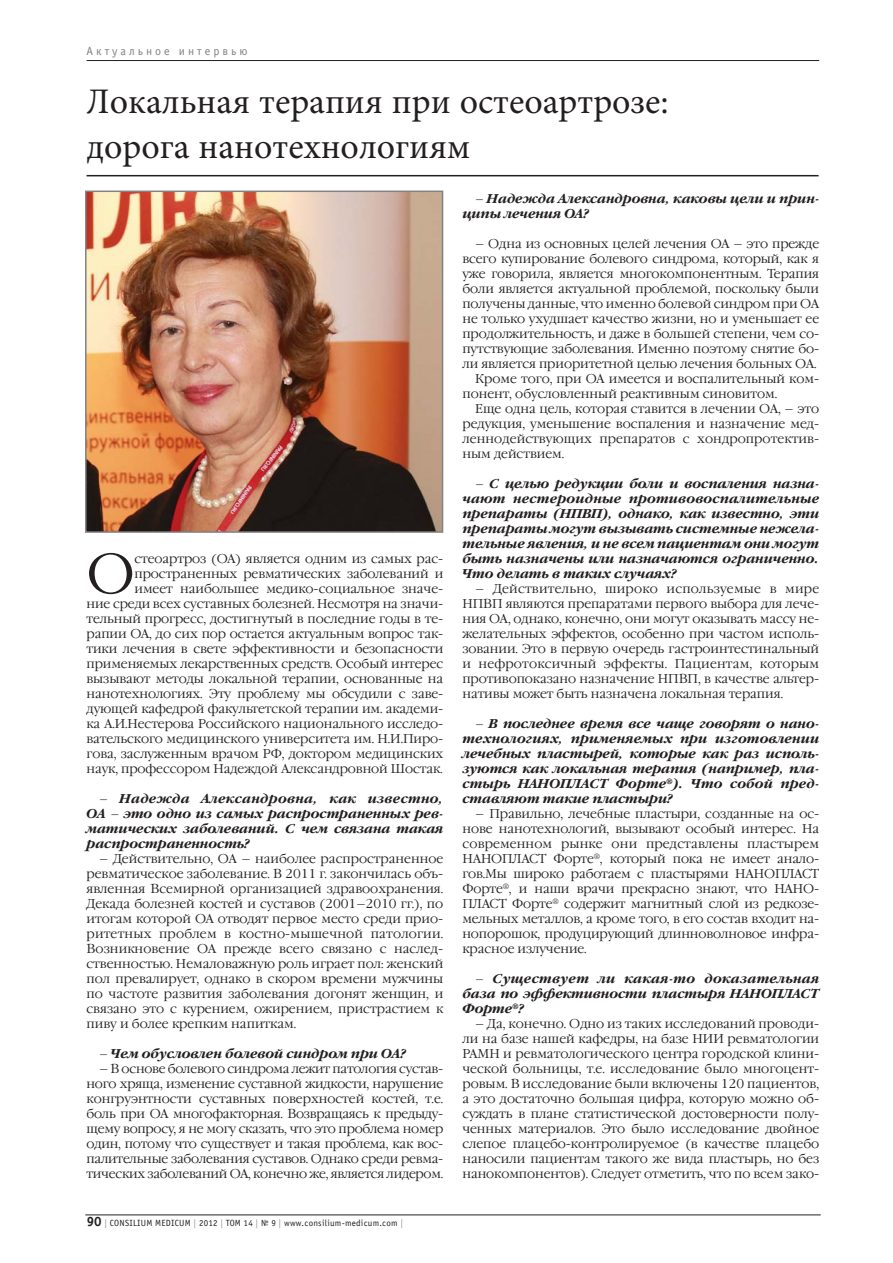
<style>
.page{position:relative;width:893px;height:1263px;background:#fff}
.page>*{position:absolute;margin:0;border:0;box-sizing:border-box;transform-origin:0 0}
.t1{font:300 55.65px "Garamond C";color:#231f20}
.t2{font:36px/45px "Minion Pro";color:#231f20}
.t3{font:300 12.75px/15px "Garamond C";letter-spacing:-.005em;color:#231f20;text-align:justify}
.t4{font:italic 700 12.75px/15px "Garamond C";color:#231f20;text-align:justify}
.t5{font:12px "Officina Sans C";letter-spacing:.25em;color:#808285}
.t6{font:9px "Officina Sans C";letter-spacing:.025em;color:#231f20}
.s1{font-weight:700;font-size:13.5px}
.s2{color:#939598}
</style>
<div class="page">
<hr style="left:85px;top:1214px;width:736px;height:1px;background:#231f20">
<hr style="left:87px;top:60px;width:732px;height:1px;background:#231f20">
<hr style="left:87px;top:175px;width:732px;height:1px;background:#231f20">
<img style="left:88px;top:194px;width:352px;height:336px">
<div style="left:85px;top:191px;width:358px;height:342px;border:2px solid #808285"></div>
<p class="t5" style="left:87px;top:46px;width:163px">Актуальное интервью</p>
<h2 class="t2" style="left:87px;top:78px;width:584px">Локальная терапия при остеоартрозе: дорога нанотехнологиям</h2>
<h1 class="t1" style="left:87px;top:552px;width:50px">О</h1>
<p class="t3" style="left:87px;top:552px;width:358px;text-align:right">стеоартроз (ОА) является одним из самых рас&shy;пространенных ревматических заболеваний и<br>имеет наибольшее медико-социальное значе-<br>ние среди всех суставных болезней. Несмотря на значи&shy;тельный прогресс, достигнутый в последние годы в те&shy;рапии ОА, до сих пор остается актуальным вопрос так&shy;тики лечения в свете эффективности и безопасности применяемых лекарственных средств. Особый интерес вызывают методы локальной терапии, основанные на нанотехнологиях. Эту проблему мы обсудили с заве&shy;дующей кафедрой факультетской терапии им. академи&shy;ка А.И.Нестерова Российского национального исследо&shy;вательского медицинского университета им. Н.И.Пиро&shy;гова, заслуженным врачом РФ, доктором медицинских наук, профессором Надеждой Александровной Шостак.</p>
<p class="t4" style="left:87px;top:792px;width:358px;text-indent:13px">– Надежда Александровна, как известно, ОА – это одно из самых распространенных рев&shy;матических заболеваний. С чем связана такая распространенность?</p>
<p class="t3" style="left:87px;top:852px;width:358px;text-indent:13px">– Действительно, ОА – наиболее распространенное ревматическое заболевание. В 2011 г. закончилась объ&shy;явленная Всемирной организацией здравоохранения.<br>Декада болезней костей и суставов (2001–2010 гг.), по итогам которой ОА отводят первое место среди прио&shy;ритетных проблем в костно-мышечной патологии.<br>Возникновение ОА прежде всего связано с наслед&shy;ственностью. Немаловажную роль играет пол: женский пол превалирует, однако в скором времени мужчины по частоте развития заболевания догонят женщин, и связано это с курением, ожирением, пристрастием к пиву и более крепким напиткам.</p>
<p class="t4" style="left:99px;top:1047px;width:308px">– Чем обусловлен болевой синдром при ОА?</p>
<p class="t3" style="left:87px;top:1062px;width:358px;text-indent:13px">– В основе болевого синдрома лежит патология сустав&shy;ного хряща, изменение суставной жидкости, нарушение конгруэнтности суставных поверхностей костей, т.е. боль при ОА многофакторная. Возвращаясь к предыду&shy;щему вопросу, я не могу сказать, что это проблема номер один, потому что существует и такая проблема, как вос&shy;палительные заболевания суставов. Однако среди ревма&shy;тических заболеваний ОА, конечно же, является лидером.</p>
<p class="t6" style="left:87px;top:1220px;width:318px"><span class="s1">90</span> <span class="s2">|</span> CONSILIUM MEDICUM <span class="s2">|</span> 2012 <span class="s2">|</span> ТОМ 14 <span class="s2">|</span> № 9 <span class="s2">|</span> www.consilium-medicum.com <span class="s2">|</span></p>
<p class="t4" style="left:462px;top:192px;width:358px;text-indent:13px">– Надежда Александровна, каковы цели и прин&shy;ципы лечения ОА?</p>
<p class="t3" style="left:475px;top:237px;width:345px">– Одна из основных целей лечения ОА – это прежде</p>
<p class="t3" style="left:462px;top:252px;width:358px">всего купирование болевого синдрома, который, как я</p>
<p class="t3" style="left:462px;top:267px;width:358px">уже говорила, является многокомпонентным. Терапия</p>
<p class="t3" style="left:462px;top:282px;width:358px">боли является актуальной проблемой, поскольку были</p>
<p class="t3" style="left:462px;top:297px;width:358px">получены данные, что именно болевой синдром при ОА</p>
<p class="t3" style="left:462px;top:312px;width:358px">не только ухудшает качество жизни, но и уменьшает ее</p>
<p class="t3" style="left:462px;top:327px;width:358px">продолжительность, и даже в большей степени, чем со-</p>
<p class="t3" style="left:462px;top:342px;width:358px">путствующие заболевания. Именно поэтому снятие бо-</p>
<p class="t3" style="left:462px;top:357px;width:356px">ли является приоритетной целью лечения больных ОА.</p>
<p class="t3" style="left:475px;top:372px;width:345px">Кроме того, при ОА имеется и воспалительный ком-</p>
<p class="t3" style="left:462px;top:387px;width:316px">понент, обусловленный реактивным синовитом.</p>
<p class="t3" style="left:475px;top:402px;width:345px">Еще одна цель, которая ставится в лечении ОА, – это</p>
<p class="t3" style="left:462px;top:417px;width:358px">редукция, уменьшение воспаления и назначение мед-</p>
<p class="t3" style="left:462px;top:432px;width:358px">леннодействующих препаратов с хондропротектив-</p>
<p class="t3" style="left:462px;top:447px;width:103px">ным действием.</p>
<p class="t4" style="left:462px;top:477px;width:358px;text-indent:13px">– С целью редукции боли и воспаления назна&shy;чают нестероидные противовоспалительные препараты (НПВП), однако, как известно, эти препараты могут вызывать системные нежела&shy;тельные явления, и не всем пациентам они могут быть назначены или назначаются ограниченно.<br>Что делать в таких случаях?</p>
<p class="t3" style="left:462px;top:582px;width:358px;text-indent:13px">– Действительно, широко используемые в мире НПВП являются препаратами первого выбора для лече&shy;ния ОА, однако, конечно, они могут оказывать массу не&shy;желательных эффектов, особенно при частом исполь&shy;зовании. Это в первую очередь гастроинтестинальный и нефротоксичный эффекты. Пациентам, которым противопоказано назначение НПВП, в качестве альтер&shy;нативы может быть назначена локальная терапия.</p>
<p class="t4" style="left:462px;top:717px;width:358px;text-indent:13px">– В последнее время все чаще говорят о нано&shy;технологиях, применяемых при изготовлении лечебных пластырей, которые как раз исполь&shy;зуются как локальная терапия (например, пла&shy;стырь НАНОПЛАСТ Форте<sup>®</sup>). Что собой пред&shy;ставляют такие пластыри?</p>
<p class="t3" style="left:462px;top:807px;width:358px;text-indent:13px">– Правильно, лечебные пластыри, созданные на ос&shy;нове нанотехнологий, вызывают особый интерес. На современном рынке они представлены пластырем НАНОПЛАСТ Форте<sup>®</sup>, который пока не имеет анало&shy;гов.Мы широко работаем с пластырями НАНОПЛАСТ Форте<sup>®</sup>, и наши врачи прекрасно знают, что НАНО-ПЛАСТ Форте<sup>®</sup> содержит магнитный слой из редкозе&shy;мельных металлов, а кроме того, в его состав входит на&shy;нопорошок, продуцирующий длинноволновое инфра&shy;красное излучение.</p>
<p class="t4" style="left:462px;top:972px;width:358px;text-indent:13px">– Существует ли какая-то доказательная база по эффективности пластыря НАНОПЛАСТ Форте<sup>®</sup>?</p>
<p class="t3" style="left:462px;top:1017px;width:358px;text-indent:13px">– Да, конечно. Одно из таких исследований проводи&shy;ли на базе нашей кафедры, на базе НИИ ревматологии РАМН и ревматологического центра городской клини&shy;ческой больницы, т.е. исследование было многоцент&shy;ровым. В исследование были включены 120 пациентов, а это достаточно большая цифра, которую можно об&shy;суждать в плане статистической достоверности полу&shy;ченных материалов. Это было исследование двойное слепое плацебо-контролируемое (в качестве плацебо наносили пациентам такого же вида пластырь, но без нанокомпонентов). Следует отметить, что по всем зако-</p>
</div>
